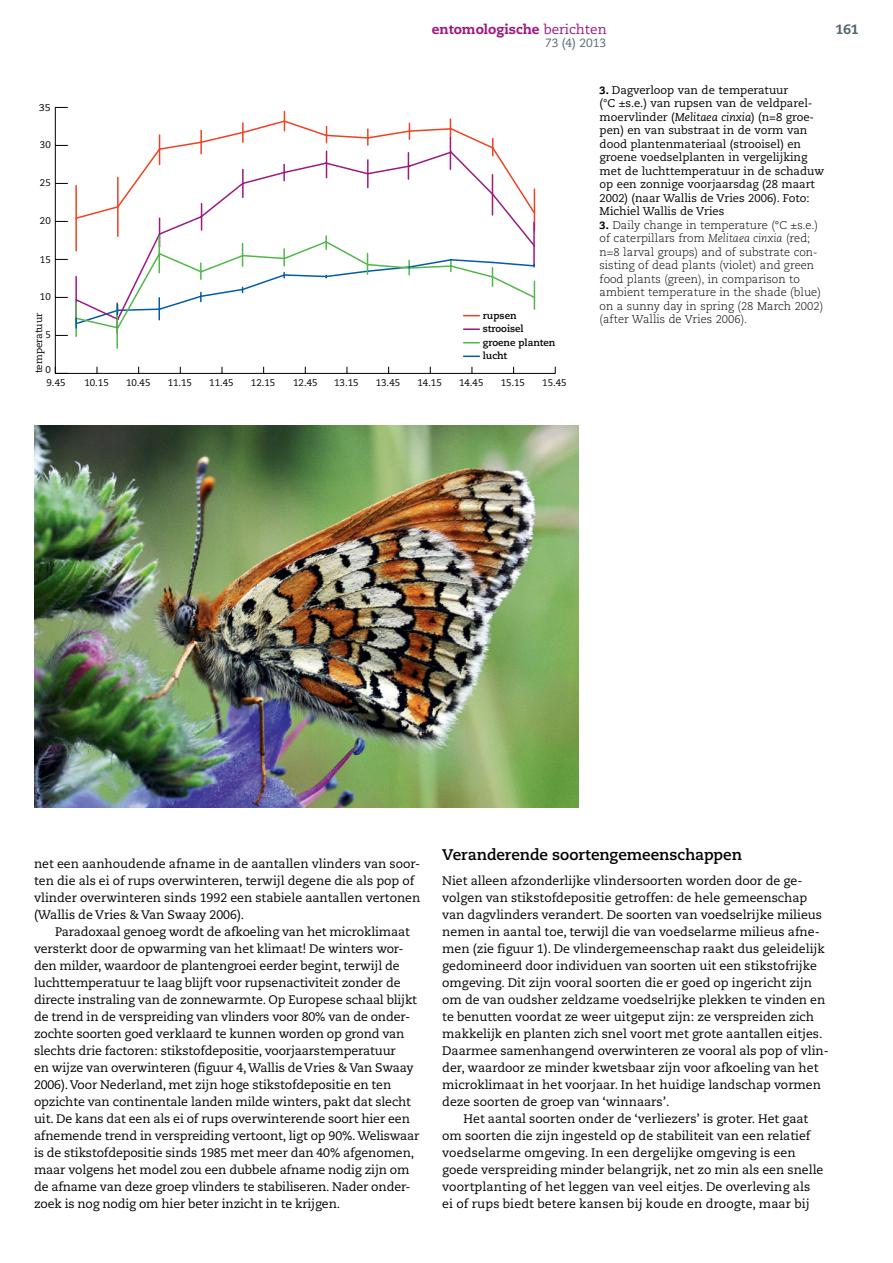
<style>
.page{position:relative;width:893px;height:1263px;background:#fff}
.page>*{position:absolute;margin:0;border:0;box-sizing:border-box;transform-origin:0 0}
.t1{font:700 15.3px "Caecilia LT Std";letter-spacing:-.005em;color:#000}
.t2{font:800 13.5px "Caecilia LT Std";color:#9c1982}
.t3{font:800 13.5px "Caecilia LT Std";color:#546670}
.t4{font:12.3px/17px "Caecilia LT Std";color:#000}
.t5{font:12px "Caecilia LT Std";color:#546670}
.t6{font:11.25px/13.5px "Caecilia LT Std";color:#000}
.t7{font:300 11.25px/13.5px "Caecilia LT Std";color:#000}
.t8{font:9.75px "Caecilia LT Std";color:#000}
.t9{font:700 9.75px/13.5px "Caecilia LT Std";color:#000}
.t10{font:9.75px "Caecilia LT Std";color:#000;scale:1.11 1}
.s1{font-weight:400}
.s2{font-weight:800;font-size:10.5px}
.s3{font-style:italic}
</style>
<div class="page">
<img style="left:34px;top:425px;width:544px;height:383px">
<hr style="left:55px;top:373px;width:500px;height:1px;background:#000">
<hr style="left:55px;top:107px;width:1px;height:266px;background:#000">
<svg style="left:56px;top:372px;width:12px;height:1px"></svg>
<svg style="left:56px;top:335px;width:12px;height:1px"></svg>
<svg style="left:56px;top:297px;width:12px;height:1px"></svg>
<svg style="left:56px;top:259px;width:12px;height:1px"></svg>
<svg style="left:56px;top:221px;width:12px;height:1px"></svg>
<svg style="left:56px;top:183px;width:12px;height:1px"></svg>
<svg style="left:56px;top:145px;width:12px;height:1px"></svg>
<svg style="left:56px;top:107px;width:12px;height:1px"></svg>
<svg style="left:75px;top:119px;width:461px;height:85px"></svg>
<hr style="left:117px;top:177px;width:2px;height:59px;background:#ef4123">
<svg style="left:159px;top:135px;width:1px;height:29px"></svg>
<hr style="left:200px;top:130px;width:2px;height:24px;background:#ef4123">
<svg style="left:242px;top:123px;width:2px;height:19px"></svg>
<svg style="left:284px;top:111px;width:1px;height:20px"></svg>
<svg style="left:326px;top:127px;width:1px;height:16px"></svg>
<svg style="left:367px;top:129px;width:2px;height:16px"></svg>
<svg style="left:409px;top:123px;width:1px;height:16px"></svg>
<svg style="left:450px;top:119px;width:1px;height:19px"></svg>
<svg style="left:492px;top:138px;width:1px;height:18px"></svg>
<hr style="left:534px;top:189px;width:1px;height:42px;background:#ef4123">
<hr style="left:242px;top:169px;width:2px;height:28px;background:#9c1982">
<svg style="left:283px;top:164px;width:2px;height:17px"></svg>
<svg style="left:326px;top:151px;width:1px;height:27px"></svg>
<hr style="left:367px;top:160px;width:2px;height:28px;background:#9c1982">
<svg style="left:408px;top:153px;width:1px;height:26px"></svg>
<hr style="left:450px;top:138px;width:1px;height:31px;background:#9c1982">
<hr style="left:492px;top:175px;width:1px;height:40px;background:#9c1982">
<hr style="left:116px;top:305px;width:2px;height:43px;background:#50b848">
<hr style="left:75px;top:303px;width:2px;height:33px;background:#50b848">
<hr style="left:75px;top:186px;width:2px;height:65px;background:#ef4123">
<svg style="left:75px;top:204px;width:461px;height:126px"></svg>
<svg style="left:464px;top:356px;width:15px;height:1px"></svg>
<svg style="left:464px;top:342px;width:15px;height:1px"></svg>
<p class="t2" style="left:432px;top:21px;width:177px">entomologische <span class="s1">berichten</span></p>
<p class="t3" style="left:835px;top:21px;width:25px">161</p>
<p class="t5" style="left:545px;top:36px;width:62px">73 (4) 2013</p>
<p class="t10" style="left:39px;top:102px;width:12px">35</p>
<p class="t8" style="left:40px;top:139px;width:12px">30</p>
<p class="t8" style="left:40px;top:177px;width:12px">25</p>
<p class="t8" style="left:40px;top:215px;width:12px">20</p>
<p class="t8" style="left:40px;top:254px;width:12px">15</p>
<p class="t8" style="left:40px;top:291px;width:12px">10</p>
<p class="t8" style="left:33px;top:373px;width:62px;rotate:-90deg">temperatuur</p>
<p class="t9" style="left:483px;top:309px;width:74px">rupsen strooisel groene planten lucht</p>
<p class="t8" style="left:45px;top:329px;width:7px">5</p>
<p class="t8" style="left:45px;top:364px;width:7px">0</p>
<p class="t8" style="left:47px;top:377px;width:20px">9.45</p>
<p class="t8" style="left:84px;top:377px;width:26px">10.15</p>
<p class="t8" style="left:126px;top:377px;width:26px">10.45</p>
<p class="t8" style="left:168px;top:377px;width:26px">11.15</p>
<p class="t8" style="left:209px;top:377px;width:26px">11.45</p>
<p class="t8" style="left:251px;top:377px;width:26px">12.15</p>
<p class="t8" style="left:293px;top:377px;width:26px">12.45</p>
<p class="t8" style="left:334px;top:377px;width:26px">13.15</p>
<p class="t8" style="left:376px;top:377px;width:26px">13.45</p>
<p class="t8" style="left:417px;top:377px;width:26px">14.15</p>
<p class="t8" style="left:459px;top:377px;width:26px">14.45</p>
<p class="t8" style="left:501px;top:377px;width:26px">15.15</p>
<p class="t8" style="left:542px;top:377px;width:26px">15.45</p>
<p class="t6" style="left:600px;top:83px;width:226px"><span class="s2">3.</span> Dagverloop van de temperatuur<br>(°C ±s.e.) van rupsen van de veldparel&shy;moervlinder (<span class="s3">Melitaea cinxia</span>) (n=8 groe&shy;pen) en van substraat in de vorm van dood plantenmateriaal (strooisel) en groene voedselplanten in vergelijking met de luchttemperatuur in de schaduw op een zonnige voorjaarsdag (28 maart 2002) (naar Wallis de Vries 2006). Foto:<br>Michiel Wallis de Vries</p>
<p class="t7" style="left:600px;top:218px;width:225px"><span class="s2">3.</span> Daily change in temperature (°C ±s.e.) of caterpillars from <span class="s3">Melitaea cinxia</span> (red; n=8 larval groups) and of substrate con&shy;sisting of dead plants (violet) and green food plants (green), in comparison to ambient temperature in the shade (blue) on a sunny day in spring (28 March 2002) (after Wallis de Vries 2006).</p>
<p class="t4" style="left:34px;top:855px;width:388px">net een aanhoudende afname in de aantallen vlinders van soor&shy;ten die als ei of rups overwinteren, terwijl degene die als pop of vlinder overwinteren sinds 1992 een stabiele aantallen vertonen (Wallis de Vries &amp; Van Swaay 2006).</p>
<p class="t4" style="left:34px;top:923px;width:387px;text-indent:21px">Paradoxaal genoeg wordt de afkoeling van het microklimaat versterkt door de opwarming van het klimaat! De winters wor&shy;den milder, waardoor de plantengroei eerder begint, terwijl de luchttemperatuur te laag blijft voor rupsenactiviteit zonder de directe instraling van de zonnewarmte. Op Europese schaal blijkt de trend in de verspreiding van vlinders voor 80% van de onder&shy;zochte soorten goed verklaard te kunnen worden op grond van slechts drie factoren: stikstofdepositie, voorjaarstemperatuur<br>en wijze van overwinteren (figuur 4, Wallis de Vries &amp; Van Swaay 2006). Voor Nederland, met zijn hoge stikstofdepositie en ten opzichte van continentale landen milde winters, pakt dat slecht uit. De kans dat een als ei of rups overwinterende soort hier een afnemende trend in verspreiding vertoont, ligt op 90%. Weliswaar is de stikstofdepositie sinds 1985 met meer dan 40% afgenomen, maar volgens het model zou een dubbele afname nodig zijn om de afname van deze groep vlinders te stabiliseren. Nader onder&shy;zoek is nog nodig om hier beter inzicht in te krijgen.</p>
<p class="t1" style="left:442px;top:846px;width:301px">Veranderende soortengemeenschappen</p>
<p class="t4" style="left:442px;top:872px;width:362px">Niet alleen afzonderlijke vlindersoorten worden door de ge-</p>
<p class="t4" style="left:442px;top:889px;width:367px">volgen van stikstofdepositie getroffen: de hele gemeenschap</p>
<p class="t4" style="left:442px;top:906px;width:381px">van dagvlinders verandert. De soorten van voedselrijke milieus</p>
<p class="t4" style="left:442px;top:923px;width:379px">nemen in aantal toe, terwijl die van voedselarme milieus afne-</p>
<p class="t4" style="left:442px;top:940px;width:384px">men (zie figuur 1). De vlindergemeenschap raakt dus geleidelijk</p>
<p class="t4" style="left:442px;top:957px;width:376px">gedomineerd door individuen van soorten uit een stikstofrijke</p>
<p class="t4" style="left:442px;top:974px;width:371px">omgeving. Dit zijn vooral soorten die er goed op ingericht zijn</p>
<p class="t4" style="left:442px;top:991px;width:385px">om de van oudsher zeldzame voedselrijke plekken te vinden en</p>
<p class="t4" style="left:442px;top:1008px;width:373px">te benutten voordat ze weer uitgeput zijn: ze verspreiden zich</p>
<p class="t4" style="left:442px;top:1025px;width:382px">makkelijk en planten zich snel voort met grote aantallen eitjes.</p>
<p class="t4" style="left:442px;top:1042px;width:388px">Daarmee samenhangend overwinteren ze vooral als pop of vlin-</p>
<p class="t4" style="left:442px;top:1059px;width:378px">der, waardoor ze minder kwetsbaar zijn voor afkoeling van het</p>
<p class="t4" style="left:442px;top:1076px;width:380px">microklimaat in het voorjaar. In het huidige landschap vormen</p>
<p class="t4" style="left:442px;top:1093px;width:229px">deze soorten de groep van ‘winnaars’.</p>
<p class="t4" style="left:463px;top:1110px;width:346px">Het aantal soorten onder de ‘verliezers’ is groter. Het gaat</p>
<p class="t4" style="left:442px;top:1127px;width:371px">om soorten die zijn ingesteld op de stabiliteit van een relatief</p>
<p class="t4" style="left:442px;top:1144px;width:355px">voedselarme omgeving. In een dergelijke omgeving is een</p>
<p class="t4" style="left:442px;top:1161px;width:383px">goede verspreiding minder belangrijk, net zo min als een snelle</p>
<p class="t4" style="left:442px;top:1178px;width:370px">voortplanting of het leggen van veel eitjes. De overleving als</p>
<p class="t4" style="left:442px;top:1195px;width:369px">ei of rups biedt betere kansen bij koude en droogte, maar bij</p>
</div>
